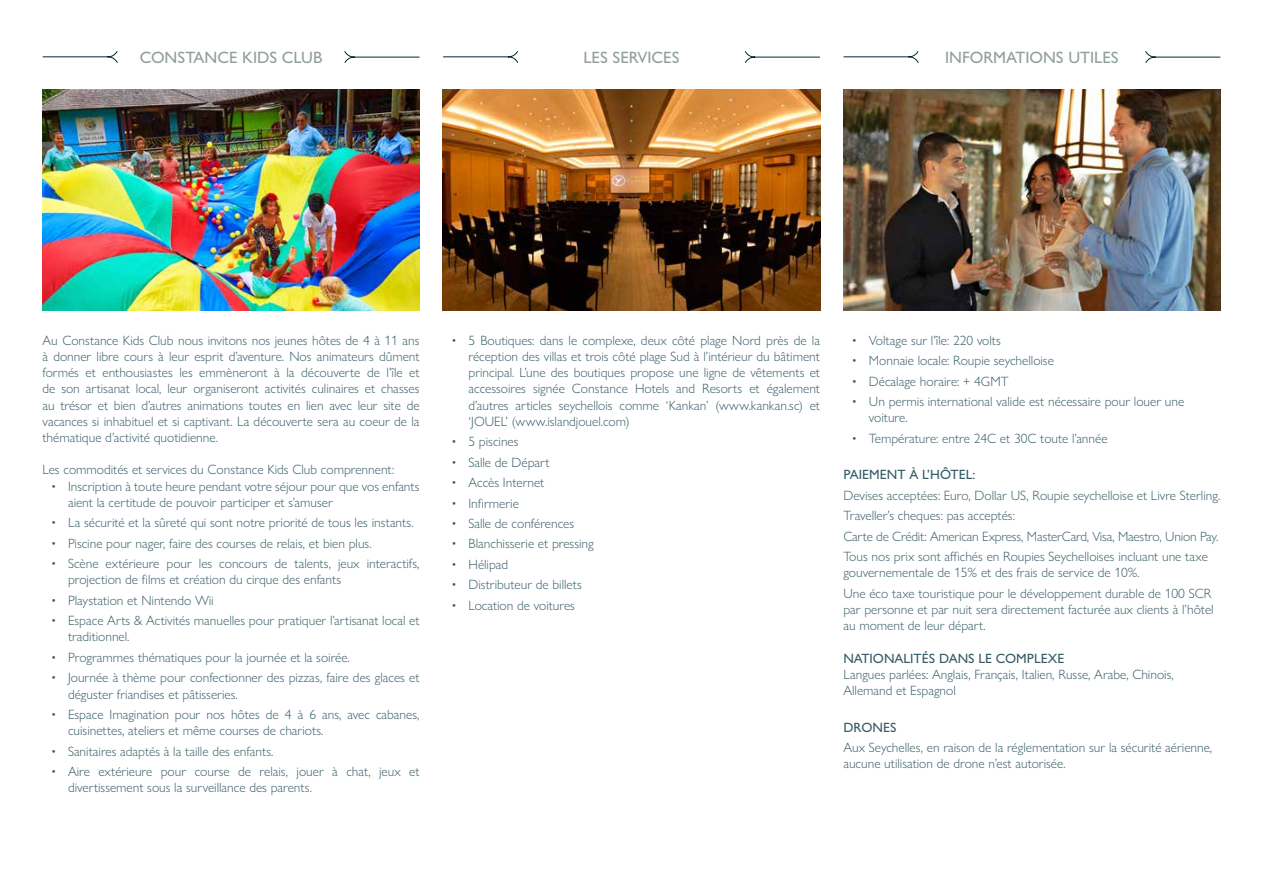
<style>
.page{position:relative;width:1263px;height:893px;background:#fff}
.page>*{position:absolute;margin:0;border:0;box-sizing:border-box;transform-origin:0 0}
.t1{font:500 16.5px "Gill Sans Nova";color:#90a09c}
.t2{font:300 13.5px/16.2px "Gill Sans Nova";color:#375c67}
.t3{font:500 13.5px "Gill Sans Nova";color:#375c67}
</style>
<div class="page">
<img style="left:43px;top:89px;width:377px;height:221px">
<img style="left:443px;top:89px;width:377px;height:221px">
<svg style="left:42px;top:51px;width:378px;height:12px"></svg>
<svg style="left:443px;top:51px;width:377px;height:12px"></svg>
<svg style="left:843px;top:51px;width:378px;height:12px"></svg>
<img style="left:843px;top:89px;width:377px;height:221px">
<p class="t1" style="left:140px;top:48px;width:184px">CONSTANCE KIDS CLUB</p>
<p class="t1" style="left:583px;top:47px;width:98px">LES SERVICES</p>
<p class="t1" style="left:945px;top:47px;width:175px">INFORMATIONS UTILES</p>
<p class="t2" style="left:43px;top:332px;width:379px;text-align:justify">Au Constance Kids Club nous invitons nos jeunes hôtes de 4 à 11 ans à donner libre cours à leur esprit d’aventure. Nos animateurs dûment formés et enthousiastes les emmèneront à la découverte de l’île et de son artisanat local, leur organiseront activités culinaires et chasses au trésor et bien d’autres animations toutes en lien avec leur site de vacances si inhabituel et si captivant. La découverte sera au coeur de la thématique d’activité quotidienne.</p>
<p class="t2" style="left:43px;top:461px;width:353px">Les commodités et services du Constance Kids Club comprennent:</p>
<p class="t2" style="left:68px;top:478px;width:353px;text-indent:-17px">• Inscription à toute heure pendant votre séjour pour que vos enfants aient la certitude de pouvoir participer et s’amuser</p>
<p class="t2" style="left:51px;top:514px;width:364px">• La sécurité et la sûreté qui sont notre priorité de tous les instants.</p>
<p class="t2" style="left:51px;top:535px;width:322px">• Piscine pour nager, faire des courses de relais, et bien plus.</p>
<p class="t2" style="left:68px;top:555px;width:353px;text-indent:-17px">• Scène extérieure pour les concours de talents, jeux interactifs, projection de films et création du cirque des enfants</p>
<p class="t2" style="left:51px;top:592px;width:164px">• Playstation et Nintendo Wii</p>
<p class="t2" style="left:68px;top:612px;width:353px;text-indent:-17px">• Espace Arts &amp; Activités manuelles pour pratiquer l’artisanat local et traditionnel.</p>
<p class="t2" style="left:51px;top:649px;width:300px">• Programmes thématiques pour la journée et la soirée.</p>
<p class="t2" style="left:68px;top:669px;width:353px;text-indent:-17px">• Journée à thème pour confectionner des pizzas, faire des glaces et déguster friandises et pâtisseries.</p>
<p class="t2" style="left:68px;top:706px;width:353px;text-indent:-17px">• Espace Imagination pour nos hôtes de 4 à 6 ans, avec cabanes, cuisinettes, ateliers et même courses de chariots.</p>
<p class="t2" style="left:51px;top:743px;width:224px">• Sanitaires adaptés à la taille des enfants.</p>
<p class="t2" style="left:68px;top:763px;width:353px;text-indent:-17px">• Aire extérieure pour course de relais, jouer à chat, jeux et divertissement sous la surveillance des parents.</p>
<p class="t2" style="left:468px;top:332px;width:353px;text-align:justify;text-indent:-17px">• 5 Boutiques: dans le complexe, deux côté plage Nord près de la réception des villas et trois côté plage Sud à l’intérieur du bâtiment principal. L’une des boutiques propose une ligne de vêtements et accessoires signée Constance Hotels and Resorts et également d’autres articles seychellois comme ‘Kankan’ (www.kankan.sc) et ‘JOUEL’ (www.islandjouel.com)</p>
<p class="t2" style="left:451px;top:433px;width:69px">• 5 piscines</p>
<p class="t2" style="left:451px;top:454px;width:100px">• Salle de Départ</p>
<p class="t2" style="left:451px;top:474px;width:94px">• Accès Internet</p>
<p class="t2" style="left:451px;top:495px;width:69px">• Infirmerie</p>
<p class="t2" style="left:451px;top:515px;width:124px">• Salle de conférences</p>
<p class="t2" style="left:451px;top:536px;width:144px">• Blanchisserie et pressing</p>
<p class="t2" style="left:451px;top:556px;width:58px">• Hélipad</p>
<p class="t2" style="left:451px;top:576px;width:132px">• Distributeur de billets</p>
<p class="t2" style="left:451px;top:597px;width:125px">• Location de voitures</p>
<p class="t2" style="left:852px;top:332px;width:151px">• Voltage sur l’île: 220 volts</p>
<p class="t2" style="left:852px;top:352px;width:203px">• Monnaie locale: Roupie seychelloise</p>
<p class="t2" style="left:852px;top:373px;width:158px">• Décalage horaire: + 4GMT</p>
<p class="t2" style="left:869px;top:393px;width:317px;text-indent:-17px">• Un permis international valide est nécessaire pour louer une voiture.</p>
<p class="t2" style="left:852px;top:430px;width:257px">• Température: entre 24C et 30C toute l’année</p>
<p class="t3" style="left:843px;top:467px;width:134px">PAIEMENT À L’HÔTEL:</p>
<p class="t2" style="left:843px;top:485px;width:379px;line-height:20.4px">Devises acceptées: Euro, Dollar US, Roupie seychelloise et Livre Sterling.<br>Traveller’s cheques: pas acceptés:<br>Carte de Crédit: American Express, MasterCard, Visa, Maestro, Union Pay.<br>Tous nos prix sont affichés en Roupies Seychelloises incluant une taxe</p>
<p class="t2" style="left:843px;top:562px;width:369px;line-height:20.4px">gouvernementale de 15% et des frais de service de 10%.<br>Une éco taxe touristique pour le développement durable de 100 SCR</p>
<p class="t2" style="left:843px;top:601px;width:372px">par personne et par nuit sera directement facturée aux clients à l’hôtel au moment de leur départ.</p>
<p class="t3" style="left:843px;top:650px;width:223px">NATIONALITÉS DANS LE COMPLEXE</p>
<p class="t2" style="left:843px;top:666px;width:332px">Langues parlées: Anglais, Français, Italien, Russe, Arabe, Chinois,<br>Allemand et Espagnol</p>
<p class="t3" style="left:843px;top:719px;width:55px">DRONES</p>
<p class="t2" style="left:843px;top:739px;width:370px">Aux Seychelles, en raison de la réglementation sur la sécurité aérienne, aucune utilisation de drone n’est autorisée.</p>
</div>
